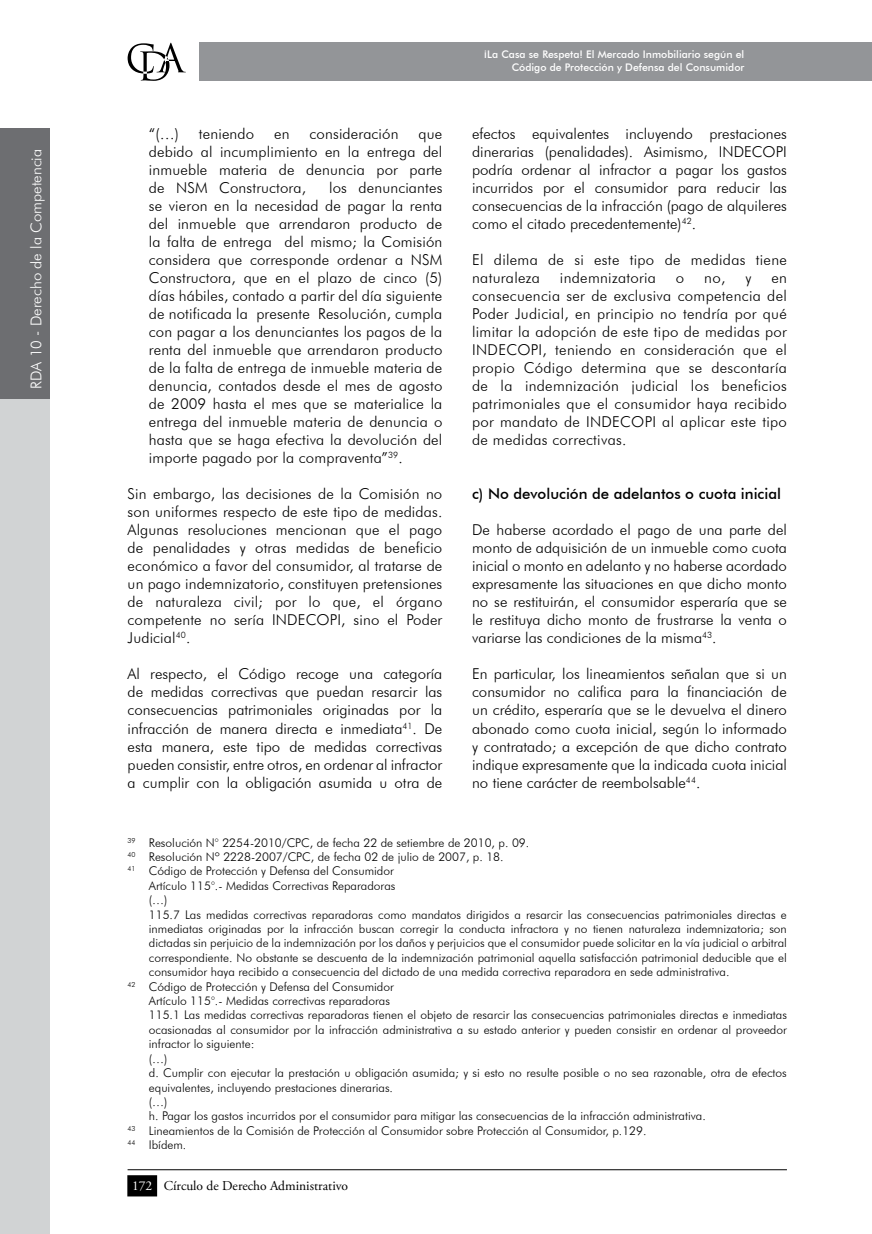
<style>
.page{position:relative;width:872px;height:1234px;background:#fff}
.page>*{position:absolute;margin:0;border:0;box-sizing:border-box;transform-origin:0 0}
.t1{font:300 15px/18px "Futura BT";color:#000;text-align:justify}
.t2{font:300 15px/18px "Futura BT";letter-spacing:.02em;color:#000}
.t3{font:500 15px "Futura BT";color:#000}
.t4{font:300 15px "Futura BT";color:#fff}
.t5{font:13.5px "Adobe Garamond Pro";color:#000}
.t6{font:300 12px "Futura BT";color:#000}
.t7{font:500 10.5px/12.6px "Futura BT";color:#fff;text-align:right}
.s1{color:#fff}
</style>
<div class="page">
<div style="left:199px;top:43px;width:673px;height:38px;background:#939598"></div>
<svg style="left:128px;top:43px;width:58px;height:38px"></svg>
<hr style="left:128px;top:1168px;width:659px;height:1px;background:#000">
<div style="left:128px;top:1175px;width:28px;height:20px;background:#000"></div>
<div style="left:127px;top:1174px;width:30px;height:22px;border:2px solid #000"></div>
<div style="left:0;top:395px;width:50px;height:838px;background:#d1d3d4"></div>
<div style="left:0;top:128px;width:50px;height:271px;background:#6d6e71"></div>
<p class="t4" style="left:27px;top:388px;width:241px;rotate:-90deg">RDA 10 - Derecho de la Competencia</p>
<p class="t1" style="left:149px;top:125px;width:32px">“(…)</p>
<p class="t1" style="left:199px;top:125px;width:57px">teniendo</p>
<p class="t1" style="left:274px;top:125px;width:17px">en</p>
<p class="t1" style="left:310px;top:125px;width:90px">consideración</p>
<p class="t1" style="left:149px;top:125px;width:295px;text-indent:270px">que debido al incumplimiento en la entrega del inmueble materia de denuncia por parte de NSM Constructora,</p>
<p class="t1" style="left:149px;top:179px;width:295px;text-indent:180px">los denunciantes se vieron en la necesidad de pagar la renta del inmueble que arrendaron producto de la falta de entrega del mismo; la Comisión considera que corresponde ordenar a NSM Constructora, que en el plazo de cinco (5) días hábiles, contado a partir del día siguiente de notificada la presente Resolución, cumpla con pagar a los denunciantes los pagos de la renta del inmueble que arrendaron producto de la falta de entrega de inmueble materia de denuncia, contados desde el mes de agosto de 2009 hasta el mes que se materialice la entrega del inmueble materia de denuncia o hasta que se haga efectiva la devolución del importe pagado por la compraventa”<sup>39</sup>.</p>
<p class="t1" style="left:128px;top:485px;width:316px">Sin embargo, las decisiones de la Comisión no son uniformes respecto de este tipo de medidas.<br>Algunas resoluciones mencionan que el pago de penalidades y otras medidas de beneficio económico a favor del consumidor, al tratarse de un pago indemnizatorio, constituyen pretensiones de naturaleza civil; por lo que, el órgano competente no sería I NDECOPI, sino el Poder Judicial<sup>40</sup>.</p>
<p class="t1" style="left:128px;top:665px;width:316px">Al respecto, el Código recoge una categoría de medidas correctivas que puedan resarcir las consecuencias patrimoniales originadas por la infracción de manera directa e inmediata<sup>41</sup>. De esta manera, este tipo de medidas correctivas pueden consistir, entre otros, en ordenar al infractor a cumplir con la obligación asumida u otra de</p>
<p class="t7" style="left:484px;top:48px;width:262px">¡La Casa se Respeta! El Mercado Inmobiliario según el<br>Código de Protección y Defensa del Consumidor</p>
<p class="t1" style="left:472px;top:125px;width:316px;text-align:left">efectos equivalentes incluyendo prestaciones dinerarias (penalidades). Asimismo, I NDECOPI podría ordenar al infractor a pagar los gastos incurridos por el consumidor para reducir las consecuencias de la infracción (pago de alquileres como el citado precedentemente)<sup>42</sup>.</p>
<p class="t2" style="left:472px;top:251px;width:316px">E l dilema de si este tipo de medidas tiene naturaleza</p>
<p class="t2" style="left:560px;top:269px;width:98px">indemnizatoria</p>
<p class="t1" style="left:676px;top:269px;width:10px">o</p>
<p class="t1" style="left:704px;top:269px;width:23px">no,</p>
<p class="t1" style="left:745px;top:269px;width:8px">y</p>
<p class="t1" style="left:472px;top:269px;width:316px;text-indent:299px">en consecuencia ser de exclusiva competencia del Poder Judicial, en principio no tendría por qué limitar la adopción de este tipo de medidas por I NDECOPI, teniendo en consideración que el propio Código determina que se descontaría de la indemnización judicial los beneficios patrimoniales que el consumidor haya recibido por mandato de I NDECOPI al aplicar este tipo de medidas correctivas.</p>
<p class="t3" style="left:472px;top:485px;width:310px">c) No devolución de adelantos o cuota inicial</p>
<p class="t1" style="left:472px;top:521px;width:316px">De haberse acordado el pago de una parte del monto de adquisición de un inmueble como cuota inicial o monto en adelanto y no haberse acordado expresamente las situaciones en que dicho monto no se restituirán, el consumidor esperaría que se le restituya dicho monto de frustrarse la venta o variarse las condiciones de la misma<sup>43</sup>.</p>
<p class="t1" style="left:472px;top:665px;width:316px">En particular, los lineamientos señalan que si un consumidor no califica para la financiación de un crédito, esperaría que se le devuelva el dinero abonado como cuota inicial, según lo informado y contratado; a excepción de que dicho contrato indique expresamente que la indicada cuota inicial no tiene carácter de reembolsable<sup>44</sup>.</p>
<p class="t6" style="left:128px;top:834px;width:403px"><sup>39</sup> Resolución N° 2254-2010/CPC, de fecha 22 de setiembre de 2010, p. 09.</p>
<p class="t6" style="left:128px;top:849px;width:377px"><sup>40</sup> Resolución Nº 2228-2007/CPC, de fecha 02 de julio de 2007, p. 18.</p>
<p class="t6" style="left:128px;top:863px;width:268px"><sup>41</sup> Código de Protección y Defensa del Consumidor</p>
<p class="t6" style="left:128px;top:878px;width:269px">Artículo 115°.- Medidas Correctivas Reparadoras</p>
<p class="t6" style="left:149px;top:892px;width:20px">(…)</p>
<p class="t6" style="left:149px;top:906px;width:639px">115.7 Las medidas correctivas reparadoras como mandatos dirigidos a resarcir las consecuencias patrimoniales directas e</p>
<p class="t6" style="left:149px;top:921px;width:639px">inmediatas originadas por la infracción buscan corregir la conducta infractora y no tienen naturaleza indemnizatoria; son</p>
<p class="t6" style="left:149px;top:935px;width:639px">dictadas sin perjuicio de la indemnización por los daños y perjuicios que el consumidor puede solicitar en la vía judicial o arbitral</p>
<p class="t6" style="left:149px;top:950px;width:639px">correspondiente. No obstante se descuenta de la indemnización patrimonial aquella satisfacción patrimonial deducible que el</p>
<p class="t6" style="left:149px;top:964px;width:582px">consumidor haya recibido a consecuencia del dictado de una medida correctiva reparadora en sede administrativa.</p>
<p class="t6" style="left:128px;top:978px;width:268px"><sup>42</sup> Código de Protección y Defensa del Consumidor</p>
<p class="t6" style="left:128px;top:993px;width:264px">Artículo 115°.- Medidas correctivas reparadoras</p>
<p class="t6" style="left:149px;top:1007px;width:639px">115.1 Las medidas correctivas reparadoras tienen el objeto de resarcir las consecuencias patrimoniales directas e inmediatas</p>
<p class="t6" style="left:149px;top:1022px;width:639px">ocasionadas al consumidor por la infracción administrativa a su estado anterior y pueden consistir en ordenar al proveedor</p>
<p class="t6" style="left:149px;top:1036px;width:107px">infractor lo siguiente:</p>
<p class="t6" style="left:149px;top:1050px;width:20px">(…)</p>
<p class="t6" style="left:149px;top:1065px;width:639px">d. Cumplir con ejecutar la prestación u obligación asumida; y si esto no resulte posible o no sea razonable, otra de efectos</p>
<p class="t6" style="left:149px;top:1079px;width:246px">equivalentes, incluyendo prestaciones dinerarias.</p>
<p class="t6" style="left:149px;top:1094px;width:20px">(…)</p>
<p class="t6" style="left:149px;top:1108px;width:558px">h. Pagar los gastos incurridos por el consumidor para mitigar las consecuencias de la infracción administrativa.</p>
<p class="t6" style="left:128px;top:1122px;width:520px"><sup>43</sup> Lineamientos de la Comisión de Protección al Consumidor sobre Protección al Consumidor, p.129.</p>
<p class="t6" style="left:128px;top:1137px;width:60px"><sup>44</sup> I bídem.</p>
<p class="t5" style="left:132px;top:1176px;width:218px"><span class="s1">172</span> Círculo de Derecho Administrativo</p>
</div>
